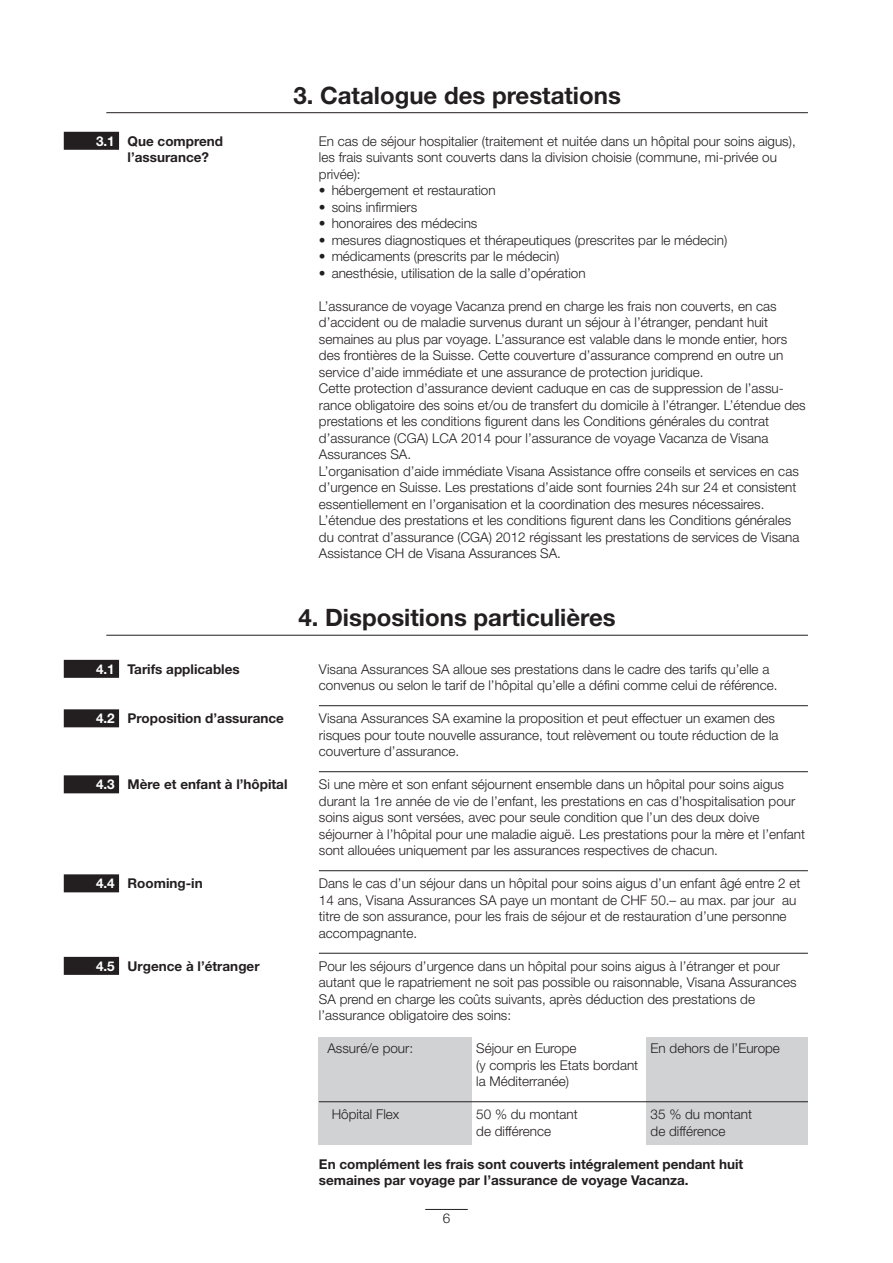
<style>
.page{position:relative;width:893px;height:1263px;background:#fff}
.page>*{position:absolute;margin:0;border:0;box-sizing:border-box;transform-origin:0 0}
.Titel{font:700 24px "Helvetica Neue";color:#231f20}
.Grundschrift_ohne_Li{font:300 13.5px/16.5px "Helvetica Neue";color:#231f20}
.Grundschrift{font:300 13.5px/16.5px "Helvetica Neue";color:#231f20}
.Titel_links{font:700 13.5px/16.5px "Helvetica Neue";color:#231f20}
.Grundschrift_ohne_Li-2{font:700 13.5px/16.5px "Helvetica Neue";color:#231f20}
.Negativziffern{font:700 13.5px "Helvetica Neue";color:#fff}
</style>
<div class="page">
<hr style="left:425px;top:1209px;width:43px;height:1px;background:#231f20">
<div style="left:319px;top:1037px;width:153px;height:107px;background:#d1d2d4"></div>
<div style="left:646px;top:1037px;width:162px;height:107px;background:#d1d2d4"></div>
<hr style="left:106px;top:112px;width:702px;height:1px;background:#231f20">
<div style="left:64px;top:132px;width:55px;height:18px;background:#231f20"></div>
<div style="left:64px;top:660px;width:55px;height:18px;background:#231f20"></div>
<hr style="left:319px;top:705px;width:489px;height:1px;background:#231f20">
<div style="left:64px;top:709px;width:55px;height:18px;background:#231f20"></div>
<hr style="left:319px;top:771px;width:489px;height:1px;background:#231f20">
<hr style="left:319px;top:870px;width:489px;height:1px;background:#231f20">
<div style="left:64px;top:775px;width:55px;height:18px;background:#231f20"></div>
<div style="left:64px;top:874px;width:55px;height:18px;background:#231f20"></div>
<hr style="left:319px;top:953px;width:489px;height:1px;background:#231f20">
<hr style="left:319px;top:1101px;width:489px;height:1px;background:#231f20">
<div style="left:64px;top:957px;width:55px;height:18px;background:#231f20"></div>
<hr style="left:106px;top:635px;width:702px;height:1px;background:#231f20">
<p class="Negativziffern" style="left:96px;top:132px;width:20px">3.1</p>
<p class="Titel_links" style="left:128px;top:132px;width:97px">Que comprend l’assurance?</p>
<p class="Titel" style="left:293px;top:80px;width:329px">3. Catalogue des prestations</p>
<p class="Grundschrift_ohne_Li" style="left:319px;top:132px;width:478px">En cas de séjour hospitalier (traitement et nuitée dans un hôpital pour soins aigus), les frais suivants sont couverts dans la division choisie (commune, mi-privée ou privée):</p>
<p class="Grundschrift_ohne_Li" style="left:319px;top:182px;width:178px">• hébergement et restauration</p>
<p class="Grundschrift_ohne_Li" style="left:319px;top:198px;width:100px">• soins infirmiers</p>
<p class="Grundschrift_ohne_Li" style="left:319px;top:215px;width:160px">• honoraires des médecins</p>
<p class="Grundschrift_ohne_Li" style="left:319px;top:231px;width:410px">• mesures diagnostiques et thérapeutiques (prescrites par le médecin)</p>
<p class="Grundschrift_ohne_Li" style="left:319px;top:248px;width:242px">• médicaments (prescrits par le médecin)</p>
<p class="Grundschrift_ohne_Li" style="left:319px;top:264px;width:268px">• anesthésie, utilisation de la salle d’opération</p>
<p class="Grundschrift_ohne_Li" style="left:319px;top:297px;width:470px">L’assurance de voyage Vacanza prend en charge les frais non couverts, en cas d’accident ou de maladie survenus durant un séjour à l’étranger, pendant huit semaines au plus par voyage. L’assurance est valable dans le monde entier, hors des frontières de la Suisse. Cette couverture d’assurance comprend en outre un service d’aide immédiate et une assurance de protection juridique.</p>
<p class="Grundschrift_ohne_Li" style="left:319px;top:380px;width:488px">Cette protection d’assurance devient caduque en cas de suppression de l’assu&shy;rance obligatoire des soins et/ou de transfert du domicile à l’étranger. L’étendue des prestations et les conditions figurent dans les Conditions générales du contrat d’assurance (CGA) LCA 2014 pour l’assurance de voyage Vacanza de Visana Assurances SA.</p>
<p class="Grundschrift_ohne_Li" style="left:319px;top:462px;width:482px">L’organisation d’aide immédiate Visana Assistance offre conseils et services en cas d’urgence en Suisse. Les prestations d’aide sont fournies 24h sur 24 et consistent essentiellement en l’organisation et la coordination des mesures nécessaires.<br>L’étendue des prestations et les conditions figurent dans les Conditions générales du contrat d’assurance (CGA) 2012 régissant les prestations de services de Visana Assistance CH de Visana Assurances SA.</p>
<p class="Titel" style="left:298px;top:603px;width:319px">4. Dispositions particulières</p>
<p class="Negativziffern" style="left:96px;top:660px;width:20px">4.1</p>
<p class="Titel_links" style="left:128px;top:660px;width:114px">Tarifs applicables</p>
<p class="Grundschrift_ohne_Li" style="left:319px;top:660px;width:460px">Visana Assurances SA alloue ses prestations dans le cadre des tarifs qu’elle a convenus ou selon le tarif de l’hôpital qu’elle a défini comme celui de référence.</p>
<p class="Negativziffern" style="left:96px;top:710px;width:20px">4.2</p>
<p class="Titel_links" style="left:128px;top:710px;width:158px">Proposition d’assurance</p>
<p class="Grundschrift" style="left:319px;top:710px;width:461px">Visana Assurances SA examine la proposition et peut effectuer un examen des risques pour toute nouvelle assurance, tout relèvement ou toute réduction de la couverture d’assurance.</p>
<p class="Negativziffern" style="left:96px;top:776px;width:20px">4.3</p>
<p class="Negativziffern" style="left:96px;top:875px;width:20px">4.4</p>
<p class="Titel_links" style="left:128px;top:776px;width:161px">Mère et enfant à l’hôpital</p>
<p class="Grundschrift" style="left:319px;top:776px;width:488px">Si une mère et son enfant séjournent ensemble dans un hôpital pour soins aigus durant la 1re année de vie de l’enfant, les prestations en cas d’hospitalisation pour soins aigus sont versées, avec pour seule condition que l’un des deux doive séjourner à l’hôpital pour une maladie aiguë. Les prestations pour la mère et l’enfant sont allouées uniquement par les assurances respectives de chacun.</p>
<p class="Titel_links" style="left:128px;top:875px;width:77px">Rooming-in</p>
<p class="Grundschrift" style="left:319px;top:875px;width:483px">Dans le cas d’un séjour dans un hôpital pour soins aigus d’un enfant âgé entre 2 et 14 ans, Visana Assurances SA paye un montant de CHF 50.– au max. par jour au titre de son assurance, pour les frais de séjour et de restauration d’une personne accompagnante.</p>
<p class="Negativziffern" style="left:96px;top:957px;width:20px">4.5</p>
<p class="Titel_links" style="left:128px;top:957px;width:134px">Urgence à l’étranger</p>
<p class="Grundschrift" style="left:319px;top:957px;width:479px">Pour les séjours d’urgence dans un hôpital pour soins aigus à l’étranger et pour autant que le rapatriement ne soit pas possible ou raisonnable, Visana Assurances SA prend en charge les coûts suivants, après déduction des prestations de l’assurance obligatoire des soins:</p>
<p class="Grundschrift_ohne_Li" style="left:327px;top:1040px;width:87px">Assuré/e pour:</p>
<p class="Grundschrift_ohne_Li" style="left:476px;top:1040px;width:102px">Séjour en Europe</p>
<p class="Grundschrift_ohne_Li" style="left:651px;top:1040px;width:131px">En dehors de l’Europe</p>
<p class="Grundschrift_ohne_Li" style="left:476px;top:1056px;width:164px">(y compris les Etats bordant</p>
<p class="Grundschrift_ohne_Li" style="left:476px;top:1073px;width:94px">la Méditerranée)</p>
<p class="Grundschrift_ohne_Li" style="left:332px;top:1106px;width:69px">Hôpital Flex</p>
<p class="Grundschrift_ohne_Li" style="left:476px;top:1106px;width:103px">50 % du montant</p>
<p class="Grundschrift_ohne_Li" style="left:651px;top:1106px;width:103px">35 % du montant</p>
<p class="Grundschrift_ohne_Li" style="left:476px;top:1122px;width:76px">de différence</p>
<p class="Grundschrift_ohne_Li" style="left:651px;top:1122px;width:76px">de différence</p>
<p class="Grundschrift_ohne_Li-2" style="left:319px;top:1155px;width:426px">En complément les frais sont couverts intégralement pendant huit semaines par voyage par l’assurance de voyage Vacanza.</p>
<p class="Grundschrift_ohne_Li" style="left:443px;top:1209px;width:9px">6</p>
</div>
